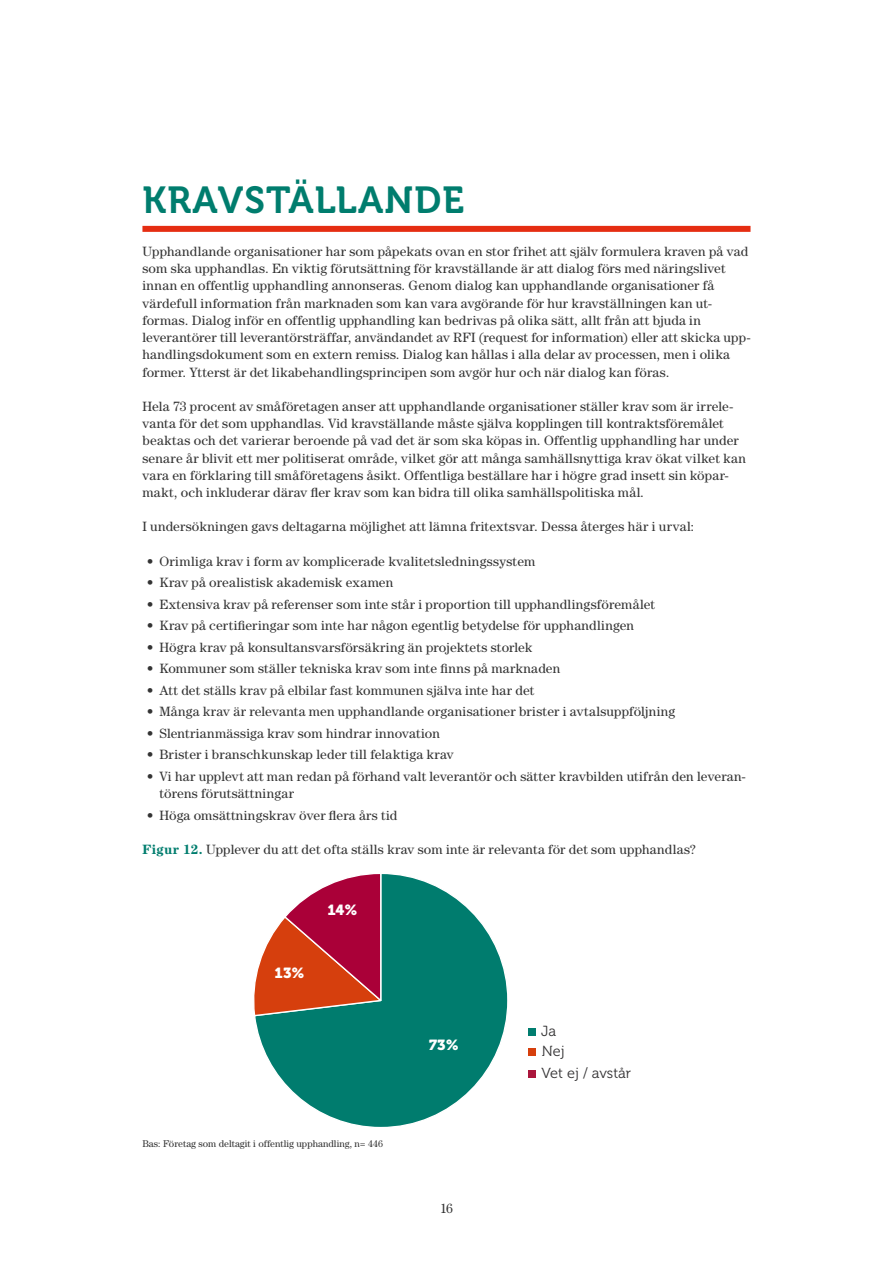
<style>
.page{position:relative;width:893px;height:1263px;background:#fff}
.page>*{position:absolute;margin:0;border:0;box-sizing:border-box;transform-origin:0 0}
.t1{font:37.5px "Museo 700";letter-spacing:.03em;color:#007d6e}
.t2{font:14.55px/19.5px "Museo 300";color:#333233}
.t3{font:14.55px "Museo 900";color:#fff}
.t4{font:13.5px/17.2px "Century Std";letter-spacing:.015em;color:#333}
.t5{font:9.75px "Century Std";color:#333}
.s1{font-weight:700;color:#007d6e}
</style>
<div class="page">
<div style="left:142px;top:226px;width:608px;height:6px;background:#e52d12"></div>
<svg style="left:255px;top:874px;width:253px;height:253px"></svg>
<svg style="left:254px;top:874px;width:130px;height:143px"></svg>
<div style="left:528px;top:1028px;width:8px;height:8px;background:#007d6f"></div>
<div style="left:528px;top:1048px;width:8px;height:8px;background:#d63f0d"></div>
<div style="left:528px;top:1070px;width:8px;height:8px;background:#aa163c"></div>
<h1 class="t1" style="left:142px;top:179px;width:323px">KRAVSTÄLLANDE</h1>
<p class="t4" style="left:142px;top:242px;width:610px">Upphandlande organisationer har som påpekats ovan en stor frihet att själv formulera kraven på vad som ska upphandlas. En viktig förutsättning för kravställande är att dialog förs med näringslivet innan en offentlig upphandling annonseras. Genom dialog kan upphandlande organisationer få värdefull information från marknaden som kan vara avgörande för hur kravställningen kan ut&shy;formas. Dialog inför en offentlig upphandling kan bedrivas på olika sätt, allt från att bjuda in leverantörer till leverantörsträffar, användandet av RFI (request for information) eller att skicka upp&shy;handlingsdokument som en extern remiss. Dialog kan hållas i alla delar av processen, men i olika former. Ytterst är det likabehandlingsprincipen som avgör hur och när dialog kan föras.</p>
<p class="t4" style="left:142px;top:397px;width:605px">Hela 73 procent av småföretagen anser att upphandlande organisationer ställer krav som är irrele&shy;vanta för det som upphandlas. Vid kravställande måste själva kopplingen till kontraktsföremålet beaktas och det varierar beroende på vad det är som ska köpas in. Offentlig upphandling har under senare år blivit ett mer politiserat område, vilket gör att många samhällsnyttiga krav ökat vilket kan vara en förklaring till småföretagens åsikt. Offentliga beställare har i högre grad insett sin köpar&shy;makt, och inkluderar därav fler krav som kan bidra till olika samhällspolitiska mål.</p>
<p class="t4" style="left:142px;top:518px;width:553px">I undersökningen gavs deltagarna möjlighet att lämna fritextsvar. Dessa återges här i urval:</p>
<p class="t4" style="left:147px;top:552px;width:390px">• Orimliga krav i form av komplicerade kvalitetsledningssystem</p>
<p class="t4" style="left:147px;top:574px;width:248px">• Krav på orealistisk akademisk examen</p>
<p class="t4" style="left:147px;top:595px;width:510px">• Extensiva krav på referenser som inte står i proportion till upphandlingsföremålet</p>
<p class="t4" style="left:147px;top:617px;width:489px">• Krav på certifieringar som inte har någon egentlig betydelse för upphandlingen</p>
<p class="t4" style="left:147px;top:638px;width:387px">• Högra krav på konsultansvarsförsäkring än projektets storlek</p>
<p class="t4" style="left:147px;top:660px;width:415px">• Kommuner som ställer tekniska krav som inte finns på marknaden</p>
<p class="t4" style="left:147px;top:681px;width:389px">• Att det ställs krav på elbilar fast kommunen själva inte har det</p>
<p class="t4" style="left:147px;top:703px;width:530px">• Många krav är relevanta men upphandlande organisationer brister i avtalsuppföljning</p>
<p class="t4" style="left:147px;top:724px;width:295px">• Slentrianmässiga krav som hindrar innovation</p>
<p class="t4" style="left:147px;top:746px;width:308px">• Brister i branschkunskap leder till felaktiga krav</p>
<p class="t4" style="left:159px;top:767px;width:588px;text-indent:-13px">• Vi har upplevt att man redan på förhand valt leverantör och sätter kravbilden utifrån den leveran&shy;törens förutsättningar</p>
<p class="t4" style="left:147px;top:806px;width:252px">• Höga omsättningskrav över flera års tid</p>
<p class="t4" style="left:142px;top:840px;width:555px"><span class="s1">Figur 12.</span> Upplever du att det ofta ställs krav som inte är relevanta för det som upphandlas?</p>
<p class="t3" style="left:275px;top:964px;width:31px">13%</p>
<p class="t3" style="left:327px;top:901px;width:32px">14%</p>
<p class="t5" style="left:142px;top:1138px;width:242px">Bas: Företag som deltagit i offentlig upphandling, n= 446</p>
<p class="t3" style="left:429px;top:1036px;width:31px">73%</p>
<p class="t4" style="left:440px;top:1199px;width:15px">16</p>
<p class="t2" style="left:541px;top:1022px;width:25px">Ja<br>Nej</p>
<p class="t2" style="left:541px;top:1063px;width:91px">Vet ej / avstår</p>
</div>
